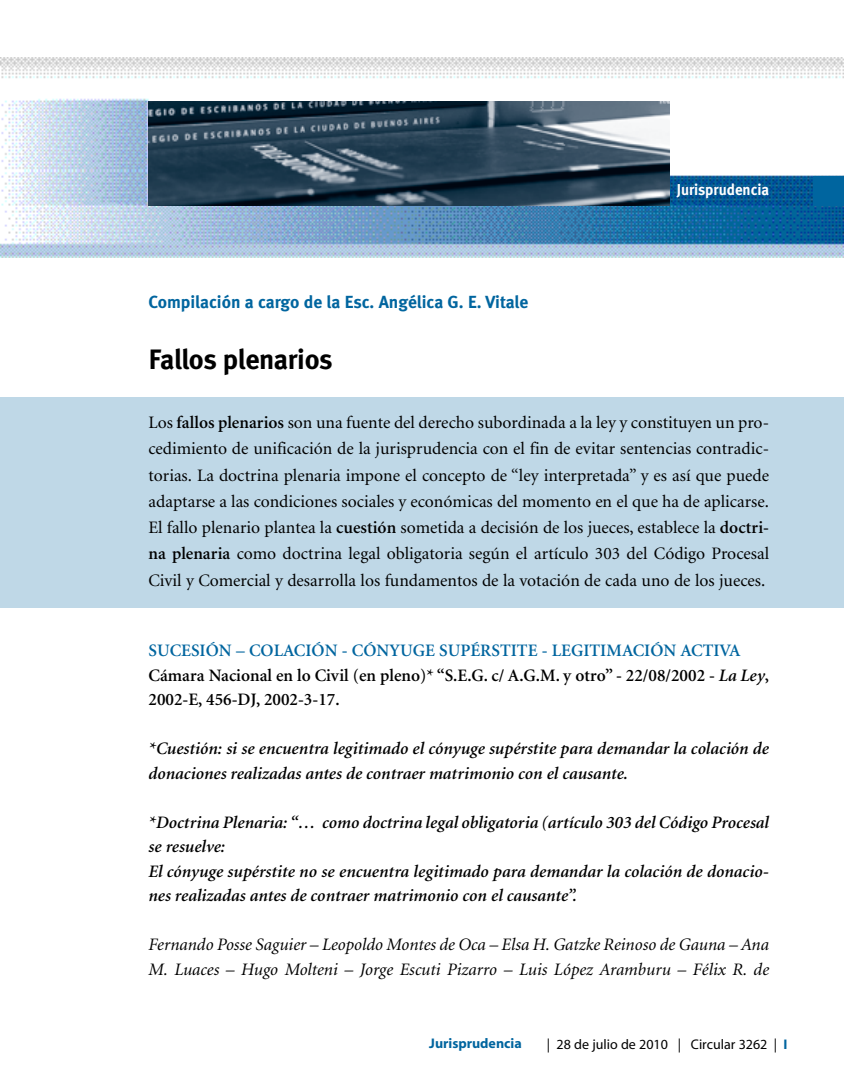
<style>
.page{position:relative;width:844px;height:1092px;background:#fff}
.page>*{position:absolute;margin:0;border:0;box-sizing:border-box;transform-origin:0 0}
.t1{font:28px "Meta Bold LF";letter-spacing:-.015em;color:#000}
.t2{font:17.5px/26.2px "Minion";color:#000;text-align:justify}
.t3{font:italic 600 17.5px/24.5px "Minion";color:#000}
.t4{font:600 17.5px/24.5px "Minion";color:#000}
.t5{font:italic 17.5px/24.5px "Minion";color:#000}
.t6{font:17.5px "Meta Bold LF";letter-spacing:-.005em;color:#00659f}
.t7{font:15.75px "Meta Bold LF";color:#fff;scale:.95 1}
.t8{font:14px "Myriad";color:#000}
.t9{font:700 14px "Myriad";color:#00659f}
.s1{font-weight:600}
.s2{color:#00659f}
.s3{font-style:italic}
.s4{font-weight:700;color:#00659f}
</style>
<div class="page">
<div style="left:1px;top:398px;width:842px;height:210px;background:#bfd8e7"></div>
<img style="left:0;top:58px;width:843px;height:199px">
<div style="left:813px;top:176px;width:30px;height:29px;background:#00659f"></div>
<img style="left:148px;top:101px;width:521px;height:104px">
<p class="t6" style="left:148px;top:295px;width:381px">Compilación a cargo de la Esc. Angélica G. E. Vitale</p>
<h1 class="t1" style="left:149px;top:349px;width:185px">Fallos plenarios</h1>
<p class="t7" style="left:676px;top:184px;width:99px">Jurisprudencia</p>
<p class="t2" style="left:148px;top:411px;width:622px">Los <span class="s1">fallos plenarios</span> son una fuente del derecho subordinada a la ley y constituyen un pro&shy;cedimiento de unificación de la jurisprudencia con el fin de evitar sentencias contradic&shy;torias. La doctrina plenaria impone el concepto de “ley interpretada” y es así que puede adaptarse a las condiciones sociales y económicas del momento en el que ha de aplicarse.<br>El fallo plenario plantea la <span class="s1">cuestión</span> sometida a decisión de los jueces, establece la <span class="s1">doctri&shy;na plenaria</span> como doctrina legal obligatoria según el artículo 303 del Código Procesal Civil y Comercial y desarrolla los fundamentos de la votación de cada uno de los jueces.</p>
<p class="t4" style="left:148px;top:639px;width:622px"><span class="s2">SUCESIÓN – COLACIÓN - CÓNYUGE SUPÉRSTITE - LEGITIMACIÓN ACTIVA<br></span>Cámara Nacional en lo Civil (en pleno)* “S.E.G. c/ A.G.M. y otro” - 22/08/2002 - <span class="s3">La Ley</span>,<br>2002-E, 456-DJ, 2002-3-17.</p>
<p class="t3" style="left:148px;top:737px;width:622px">*Cuestión: si se encuentra legitimado el cónyuge supérstite para demandar la colación de donaciones realizadas antes de contraer matrimonio con el causante.</p>
<p class="t3" style="left:148px;top:811px;width:622px">*Doctrina Plenaria: “… como doctrina legal obligatoria (artículo 303 del Código Procesal se resuelve:<br>El cónyuge supérstite no se encuentra legitimado para demandar la colación de donacio&shy;nes realizadas antes de contraer matrimonio con el causante”.</p>
<p class="t5" style="left:148px;top:933px;width:622px">Fernando Posse Saguier – Leopoldo Montes de Oca – Elsa H. Gatzke Reinoso de Gauna – Ana<br>M. Luaces – Hugo Molteni – Jorge Escuti Pizarro – Luis López Aramburu – Félix R. de</p>
<p class="t9" style="left:429px;top:1038px;width:94px">Jurisprudencia</p>
<p class="t8" style="left:546px;top:1038px;width:242px">| 28 de julio de 2010 | Circular 3262 | <span class="s4">I</span></p>
</div>
